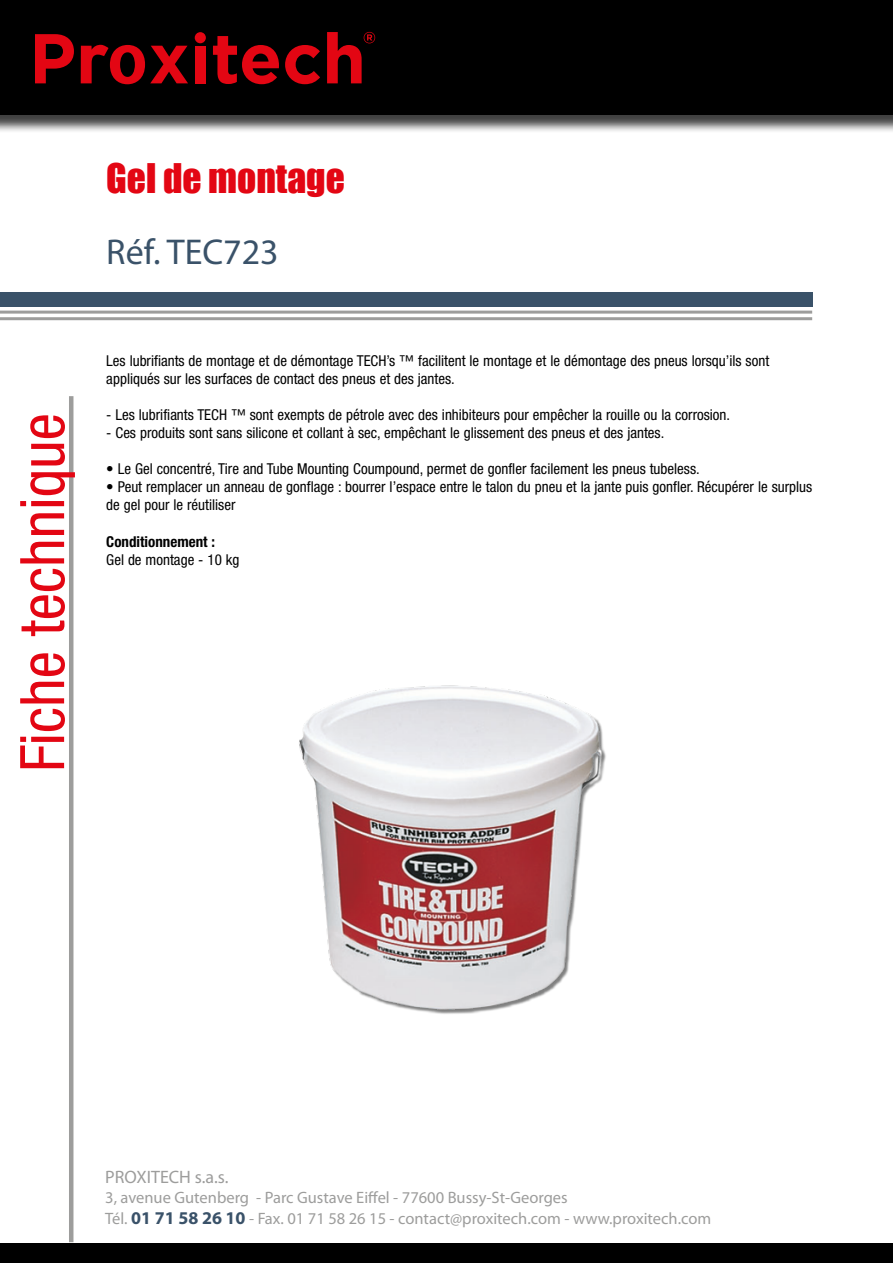
<style>
.page{position:relative;width:893px;height:1263px;background:#fff}
.page>*{position:absolute;margin:0;border:0;box-sizing:border-box;transform-origin:0 0}
.t1{font:condensed 61.5px "Helvetica Neue LT Std";color:#e30613}
.t2{font:37.5px "Impact";color:#e30613}
.t3{font:36px "Myriad Pro";color:#3a5269}
.t4{font:18px "Myriad Pro";color:#9d9d9c}
.t5{font:16.5px/21.6px "Myriad Pro";color:#9d9d9c}
.t6{font:condensed 15px/18px "Helvetica Neue LT Std";color:#000}
.t7{font:700 condensed 15px "Helvetica Neue LT Std";color:#000}
.s1{font-weight:700;font-size:18px;color:#3a5269}
</style>
<div class="page">
<hr style="left:69px;top:396px;width:4px;height:846px;background:#9d9d9c">
<div style="left:0;top:1243px;width:893px;height:20px;background:#000"></div>
<div style="left:0;top:0;width:893px;height:133px;background:#000;opacity:.75"></div>
<div style="left:0;top:0;width:893px;height:114px;background:#000"></div>
<svg style="left:35px;top:34px;width:39px;height:49px"></svg>
<div style="left:195px;top:46px;width:11px;height:37px;background:#e30613"></div>
<svg style="left:213px;top:36px;width:66px;height:48px"></svg>
<svg style="left:285px;top:45px;width:35px;height:39px"></svg>
<svg style="left:81px;top:44px;width:107px;height:40px"></svg>
<svg style="left:327px;top:32px;width:48px;height:51px"></svg>
<div style="left:195px;top:32px;width:11px;height:11px;background:#e30613;border-radius:50%"></div>
<div style="left:0;top:292px;width:812px;height:15px;background:#3a5269"></div>
<hr style="left:0;top:311px;width:812px;height:3px;background:#9d9d9c">
<hr style="left:0;top:317px;width:812px;height:3px;background:#9d9d9c">
<img style="left:299px;top:685px;width:307px;height:329px">
<h2 class="t2" style="left:106px;top:150px;width:240px">Gel de montage</h2>
<h3 class="t3" style="left:106px;top:230px;width:174px">Réf. TEC723</h3>
<h1 class="t1" style="left:7px;top:772px;width:360px;rotate:-90deg">Fiche technique</h1>
<p class="t6" style="left:106px;top:351px;width:664px">Les lubrifiants de montage et de démontage TECH’s ™ facilitent le montage et le démontage des pneus lorsqu’ils sont appliqués sur les surfaces de contact des pneus et des jantes.</p>
<p class="t6" style="left:106px;top:406px;width:625px">- Les lubrifiants TECH ™ sont exempts de pétrole avec des inhibiteurs pour empêcher la rouille ou la corrosion.</p>
<p class="t6" style="left:106px;top:424px;width:559px">- Ces produits sont sans silicone et collant à sec, empêchant le glissement des pneus et des jantes.</p>
<p class="t6" style="left:106px;top:460px;width:595px">• Le Gel concentré, Tire and Tube Mounting Coumpound, permet de gonfler facilement les pneus tubeless.</p>
<p class="t6" style="left:106px;top:478px;width:707px">• Peut remplacer un anneau de gonflage : bourrer l’espace entre le talon du pneu et la jante puis gonfler. Récupérer le surplus de gel pour le réutiliser</p>
<p class="t7" style="left:106px;top:532px;width:110px">Conditionnement :</p>
<p class="t6" style="left:106px;top:550px;width:135px">Gel de montage - 10 kg</p>
<p class="t4" style="left:105px;top:1166px;width:125px">PROXITECH s.a.s.</p>
<p class="t5" style="left:105px;top:1186px;width:607px">3, avenue Gutenberg - Parc Gustave Eiffel - 77600 Bussy-St-Georges<br>Tél. <span class="s1">01 71 58 26 10</span> - Fax. 01 71 58 26 15 - contact@proxitech.com - www.proxitech.com</p>
</div>
